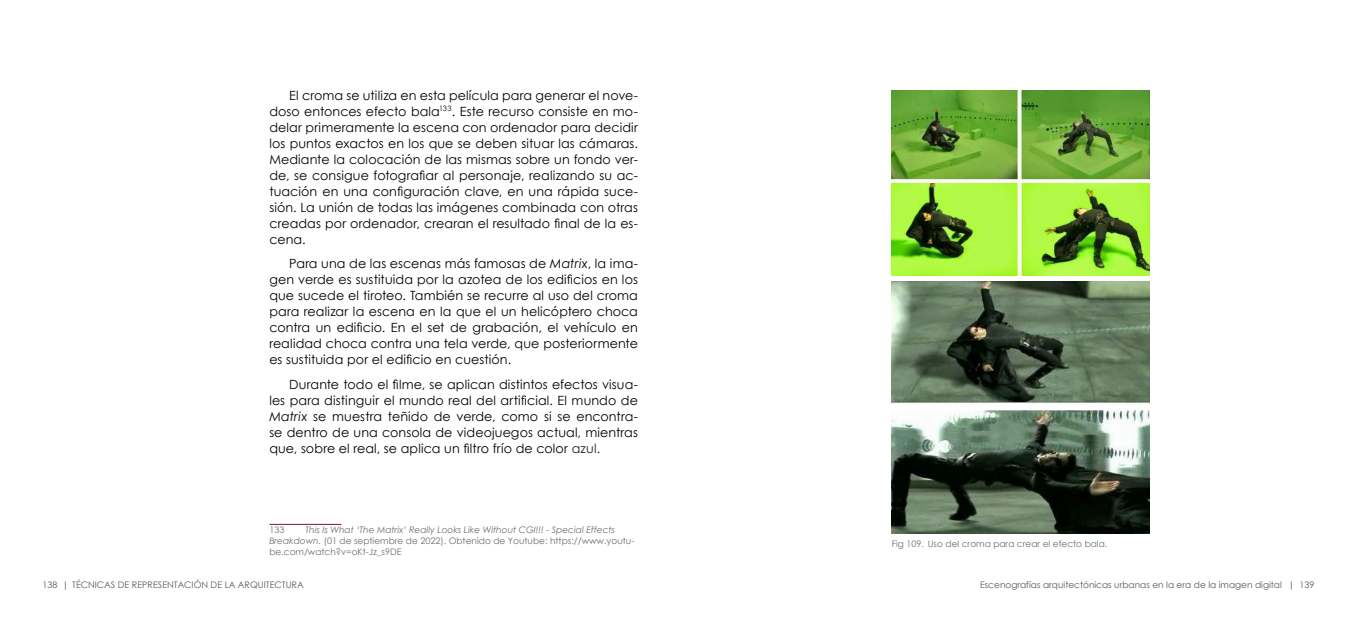
<style>
.page{position:relative;width:1361px;height:624px;background:#fff}
.page>*{position:absolute;margin:0;border:0;box-sizing:border-box;transform-origin:0 0}
.t1{font:12.7px/16px "Century Gothic";letter-spacing:.01em;color:#000;text-align:justify}
.Notas_al_pie{font:9px/10.8px "Century Gothic";color:#6c6d70}
.t2{font:9px "Century Gothic";color:#57585a}
.s1{font-style:italic}
.s2{color:#231f20}
</style>
<div class="page">
<hr style="left:269px;top:524px;width:72px;height:1px;background:#77193c">
<img style="left:891px;top:90px;width:258px;height:186px">
<img style="left:891px;top:282px;width:258px;height:123px">
<img style="left:891px;top:411px;width:258px;height:123px">
<p class="t1" style="left:269px;top:87px;width:370px;text-indent:20px">El croma se utiliza en esta película para generar el nove&shy;doso entonces efecto bala<sup>133</sup>. Este recurso consiste en mo&shy;delar primeramente la escena con ordenador para decidir los puntos exactos en los que se deben situar las cámaras.<br>Mediante la colocación de las mismas sobre un fondo ver&shy;de, se consigue fotografiar al personaje, realizando su ac&shy;tuación en una configuración clave, en una rápida suce&shy;sión. La unión de todas las imágenes combinada con otras creadas por ordenador, crearan el resultado final de la es&shy;cena.</p>
<p class="t1" style="left:269px;top:255px;width:370px;text-indent:20px">Para una de las escenas más famosas de <span class="s1">Matrix</span>, la ima&shy;gen verde es sustituida por la azotea de los edificios en los que sucede el tiroteo. También se recurre al uso del croma para realizar la escena en la que el un helicóptero choca contra un edificio. En el set de grabación, el vehículo en realidad choca contra una tela verde, que posteriormente es sustituida por el edificio en cuestión.</p>
<p class="t1" style="left:269px;top:376px;width:370px;text-indent:20px">Durante todo el filme, se aplican distintos efectos visua&shy;les para distinguir el mundo real del artificial. El mundo de <span class="s1">Matrix</span> se muestra teñido de verde, como si se encontra&shy;se dentro de una consola de videojuegos actual, mientras que, sobre el real, se aplica un filtro frío de color <span class="s2">azul.</span></p>
<p class="Notas_al_pie" style="left:269px;top:524px;width:366px;text-indent:36px"><span class="s1">This Is What ‘The Matrix’ Really Looks Like Without CGI!!! - Special Effects<br>Breakdown.</span> (01 de septiembre de 2022). Obtenido de Youtube: https://www.youtu&shy;be.com/watch?v=oKt-Jz_s9DE</p>
<p class="Notas_al_pie" style="left:269px;top:524px;width:16px">133</p>
<p class="Notas_al_pie" style="left:891px;top:538px;width:217px">Fig 109. Uso del croma para crear el efecto bala.</p>
<p class="t2" style="left:43px;top:578px;width:263px">138 | TÉCNICAS DE REPRESENTACIÓN DE LA ARQUITECTURA</p>
<p class="t2" style="left:980px;top:578px;width:336px">Escenografías arquitectónicas urbanas en la era de la imagen digital | 139</p>
</div>
